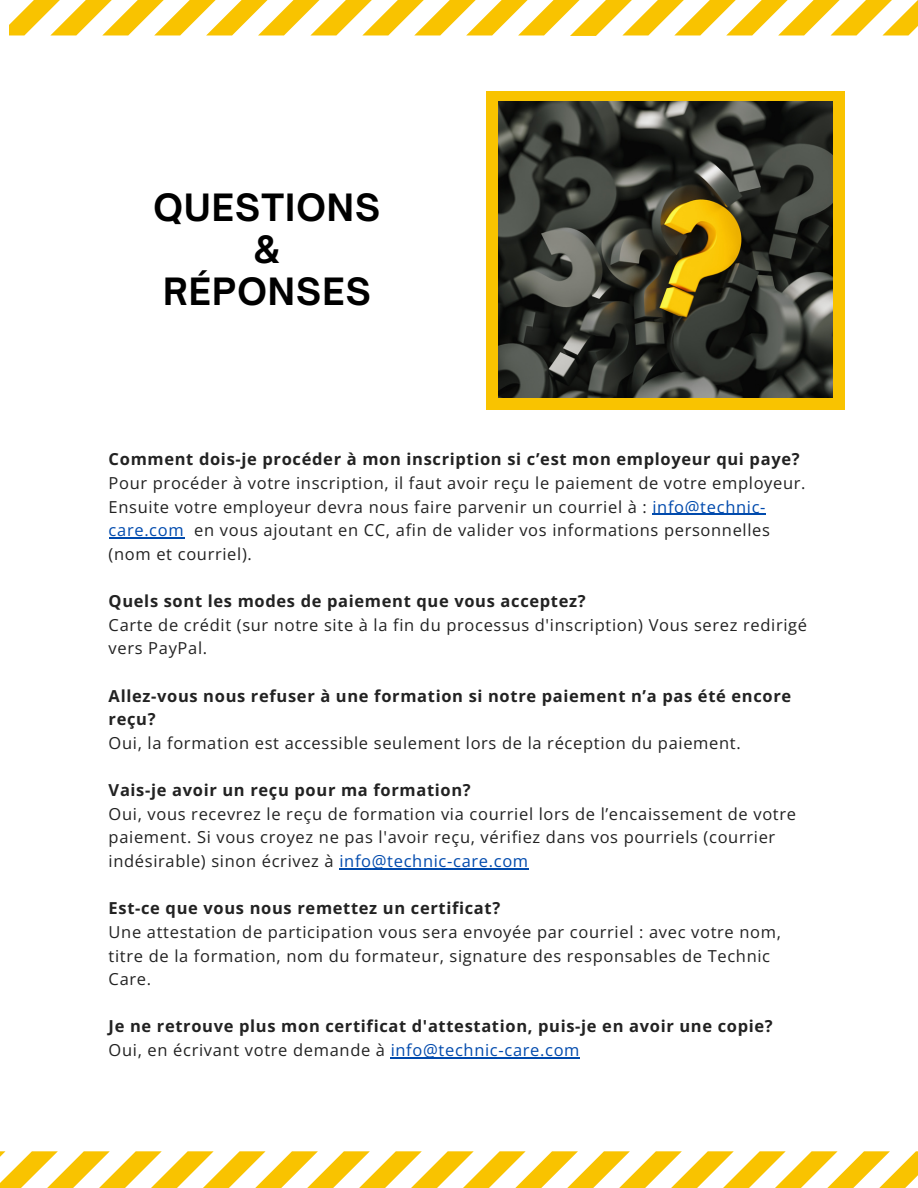
<style>
.page{position:relative;width:918px;height:1188px;background:#fff}
.page>*{position:absolute;margin:0;border:0;box-sizing:border-box;transform-origin:0 0}
.t1{font:700 36px "Open Sauce One";letter-spacing:.03em;color:#000}
.t2{font:16.5px/23.7px "Open Sans";letter-spacing:.04em;color:#222}
.t3{font:700 16.5px/23.7px "Open Sans";letter-spacing:.04em;color:#222}
.s1{color:#004aad}
</style>
<div class="page">
<div style="left:486px;top:91px;width:359px;height:318px;background:#f9c300"></div>
<img style="left:498px;top:102px;width:334px;height:295px">
<svg style="left:9px;top:0;width:909px;height:35px"></svg>
<svg style="left:0;top:1151px;width:918px;height:37px"></svg>
<hr style="left:653px;top:514px;width:113px;height:1px;background:#004aad">
<hr style="left:109px;top:537px;width:75px;height:2px;background:#004aad">
<hr style="left:339px;top:868px;width:190px;height:1px;background:#004aad">
<hr style="left:391px;top:1057px;width:189px;height:1px;background:#004aad">
<p class="t1" style="left:154px;top:185px;width:228px">QUESTIONS</p>
<p class="t1" style="left:253px;top:227px;width:28px">&amp;</p>
<p class="t1" style="left:163px;top:269px;width:209px">RÉPONSES</p>
<p class="t3" style="left:109px;top:447px;width:693px">Comment dois-je procéder à mon inscription si c’est mon employeur qui paye?</p>
<p class="t2" style="left:109px;top:471px;width:698px">Pour procéder à votre inscription, il faut avoir reçu le paiement de votre employeur.<br>Ensuite votre employeur devra nous faire parvenir un courriel à : <span class="s1">info@technic&shy;care.com</span> en vous ajoutant en CC, afin de valider vos informations personnelles (nom et courriel).</p>
<p class="t3" style="left:109px;top:589px;width:479px">Quels sont les modes de paiement que vous acceptez?</p>
<p class="t2" style="left:109px;top:613px;width:700px">Carte de crédit (sur notre site à la fin du processus d'inscription) Vous serez redirigé vers PayPal.</p>
<p class="t3" style="left:109px;top:683px;width:684px">Allez-vous nous refuser à une formation si notre paiement n’a pas été encore reçu?</p>
<p class="t2" style="left:109px;top:731px;width:634px">Oui, la formation est accessible seulement lors de la réception du paiement.</p>
<p class="t3" style="left:109px;top:778px;width:364px">Vais-je avoir un reçu pour ma formation?</p>
<p class="t2" style="left:109px;top:802px;width:689px">Oui, vous recevrez le reçu de formation via courriel lors de l’encaissement de votre paiement. Si vous croyez ne pas l'avoir reçu, vérifiez dans vos pourriels (courrier indésirable) sinon écrivez à <span class="s1">info@technic-care.com</span></p>
<p class="t3" style="left:109px;top:896px;width:393px">Est-ce que vous nous remettez un certificat?</p>
<p class="t2" style="left:109px;top:920px;width:674px">Une attestation de participation vous sera envoyée par courriel : avec votre nom, titre de la formation, nom du formateur, signature des responsables de Technic<br>Care.</p>
<p class="t3" style="left:109px;top:1014px;width:666px">Je ne retrouve plus mon certificat d'attestation, puis-je en avoir une copie?</p>
<p class="t2" style="left:109px;top:1038px;width:472px">Oui, en écrivant votre demande à <span class="s1">info@technic-care.com</span></p>
</div>
